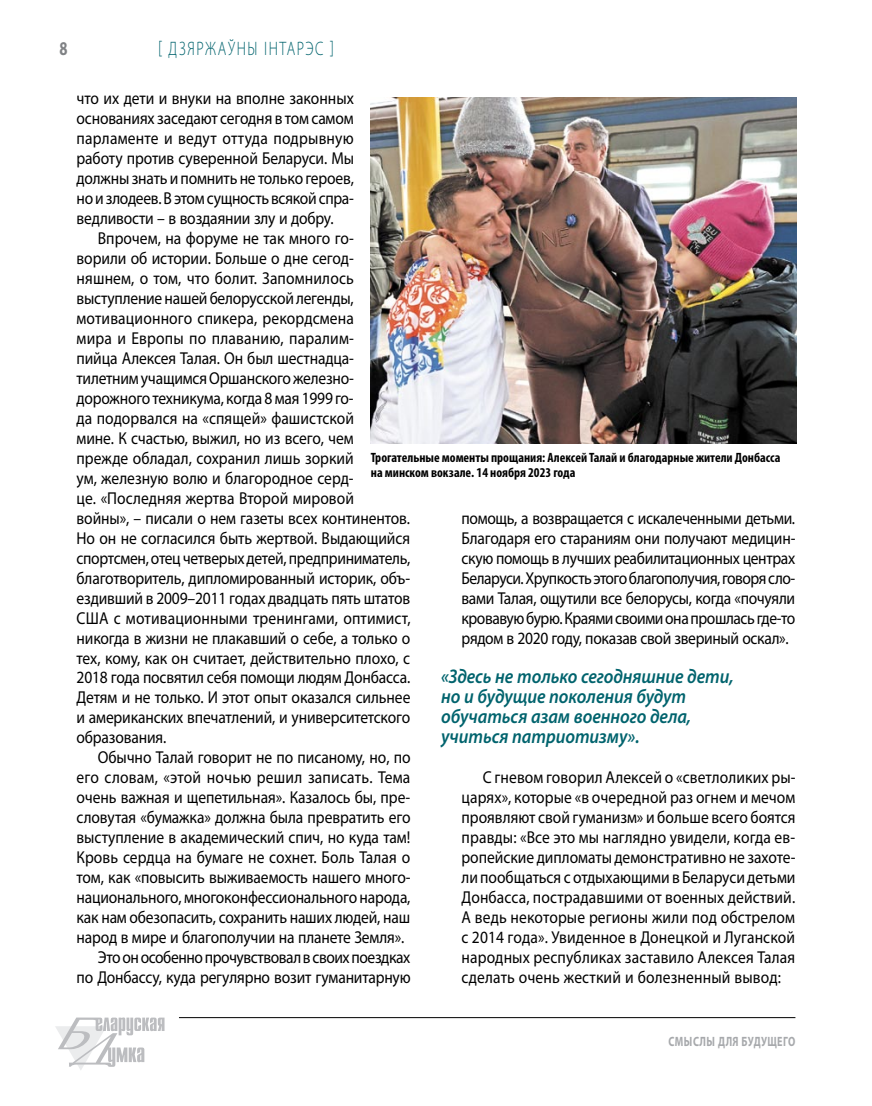
<style>
.page{position:relative;width:872px;height:1106px;background:#fff}
.page>*{position:absolute;margin:0;border:0;box-sizing:border-box;transform-origin:0 0}
.t1{font:italic 600 19.8px/20px "Myriad Pro";letter-spacing:-.005em;color:#00636d;scale:.9 1}
.t2{font:300 19.5px "Myriad Pro";letter-spacing:.11em;color:#00636d;scale:.75 1}
.t3{font:700 19.5px "Myriad Pro";color:#808285;scale:.75 1}
.t4{font:17.25px/20px "Myriad Pro";letter-spacing:-.01em;color:#000;text-align:justify;scale:.9 1}
.t5{font:17.25px "Myriad Pro";letter-spacing:-.03em;color:#000;scale:.9 1}
.t6{font:17.25px "Myriad Pro";letter-spacing:.015em;color:#000;scale:.9 1}
.t7{font:700 condensed 13.5px/15px "Myriad Pro";color:#000}
.t8{font:700 13.5px "Myriad Pro";letter-spacing:.04em;color:#a7a9ac;scale:.75 1}
</style>
<div class="page">
<hr style="left:179px;top:1017px;width:616px;height:1px;background:#000">
<svg style="left:55px;top:1017px;width:109px;height:53px"></svg>
<img style="left:371px;top:97px;width:425px;height:347px">
<p class="t3" style="left:60px;top:36px;width:12px">8</p>
<p class="t2" style="left:158px;top:38px;width:236px">[ Дзяржаўны інтарэс ]</p>
<p class="t4" style="left:77px;top:88px;width:310px">что их дети и внуки на вполне законных основаниях заседают сегодня в том самом парламенте и ведут оттуда подрывную работу против суверенной Беларуси. Мы должны знать и помнить не только героев, но и злодеев. В этом сущность всякой спра&shy;ведливости – в воздаянии злу и добру.</p>
<p class="t4" style="left:77px;top:228px;width:372px;text-align:left;text-indent:21px">Впрочем, на форуме не так много го-<br>ворили об истории. Больше о дне сегод&shy;няшнем, о том, что болит. Запомнилось выступление нашей белорусской легенды, мотивационного спикера, рекордсмена<br>мира и Европы по плаванию, паралим-<br>пийца Алексея Талая. Он был шестнадца&shy;тилетним учащимся Оршанского железно&shy;дорожного техникума, когда 8 мая 1999 го-<br>да подорвался на «спящей» фашистской<br>мине. К счастью, выжил, но из всего, чем<br>прежде обладал, сохранил лишь зоркий<br>ум, железную волю и благородное серд-<br>це. «Последняя жертва Второй мировой войны», – писали о нем газеты всех континентов.<br>Но он не согласился быть жертвой. Выдающийся спортсмен, отец четверых детей, предприниматель, благотворитель, дипломированный историк, объ&shy;ездивший в 2009–2011 годах двадцать пять штатов США с мотивационными тренингами, оптимист, никогда в жизни не плакавший о себе, а только о тех, кому, как он считает, действительно плохо, с 2018 года посвятил себя помощи людям Донбасса.<br>Детям и не только. И этот опыт оказался сильнее и американских впечатлений, и университетского образования.</p>
<p class="t4" style="left:98px;top:747px;width:349px">Обычно Талай говорит не по писаному, но, по</p>
<p class="t6" style="left:77px;top:767px;width:372px">его словам, «этой ночью решил записать. Тема</p>
<p class="t4" style="left:77px;top:787px;width:372px">очень важная и щепетильная». Казалось бы, пре-</p>
<p class="t4" style="left:77px;top:807px;width:373px">словутая «бумажка» должна была превратить его</p>
<p class="t4" style="left:77px;top:827px;width:372px">выступление в академический спич, но куда там!</p>
<p class="t4" style="left:77px;top:847px;width:372px">Кровь сердца на бумаге не сохнет. Боль Талая о</p>
<p class="t4" style="left:77px;top:867px;width:373px">том, как «повысить выживаемость нашего много-</p>
<p class="t4" style="left:77px;top:887px;width:372px">национального, многоконфессионального народа,</p>
<p class="t4" style="left:77px;top:907px;width:372px">как нам обезопасить, сохранить наших людей, наш</p>
<p class="t4" style="left:77px;top:927px;width:366px">народ в мире и благополучии на планете Земля».</p>
<p class="t5" style="left:98px;top:946px;width:349px">Это он особенно прочувствовал в своих поездках</p>
<p class="t4" style="left:77px;top:967px;width:373px">по Донбассу, куда регулярно возит гуманитарную</p>
<p class="t7" style="left:371px;top:450px;width:411px">Трогательные моменты прощания: Алексей Талай и благодарные жители Донбасса на минском вокзале. 14 ноября 2023 года</p>
<p class="t4" style="left:461px;top:508px;width:372px">помощь, а возвращается с искалеченными детьми.<br>Благодаря его стараниям они получают медицин&shy;скую помощь в лучших реабилитационных центрах Беларуси. Хрупкость этого благополучия, говоря сло&shy;вами Талая, ощутили все белорусы, когда «почуяли кровавую бурю. Краями своими она прошлась где-то рядом в 2020 году, показав свой звериный оскал».</p>
<p class="t1" style="left:441px;top:666px;width:326px">«Здесь не только сегодняшние дети, но и будущие поколения будут обучаться азам военного дела, учиться патриотизму».</p>
<p class="t4" style="left:461px;top:767px;width:373px;text-indent:21px">С гневом говорил Алексей о «светлоликих ры&shy;царях», которые «в очередной раз огнем и мечом проявляют свой гуманизм» и больше всего боятся правды: «Все это мы наглядно увидели, когда ев&shy;ропейские дипломаты демонстративно не захоте&shy;ли пообщаться с отдыхающими в Беларуси детьми Донбасса, пострадавшими от военных действий.<br>А ведь некоторые регионы жили под обстрелом с 2014 года». Увиденное в Донецкой и Луганской народных республиках заставило Алексея Талая сделать очень жесткий и болезненный вывод:</p>
<p class="t8" style="left:668px;top:1032px;width:170px">Смыслы для будущего</p>
</div>
